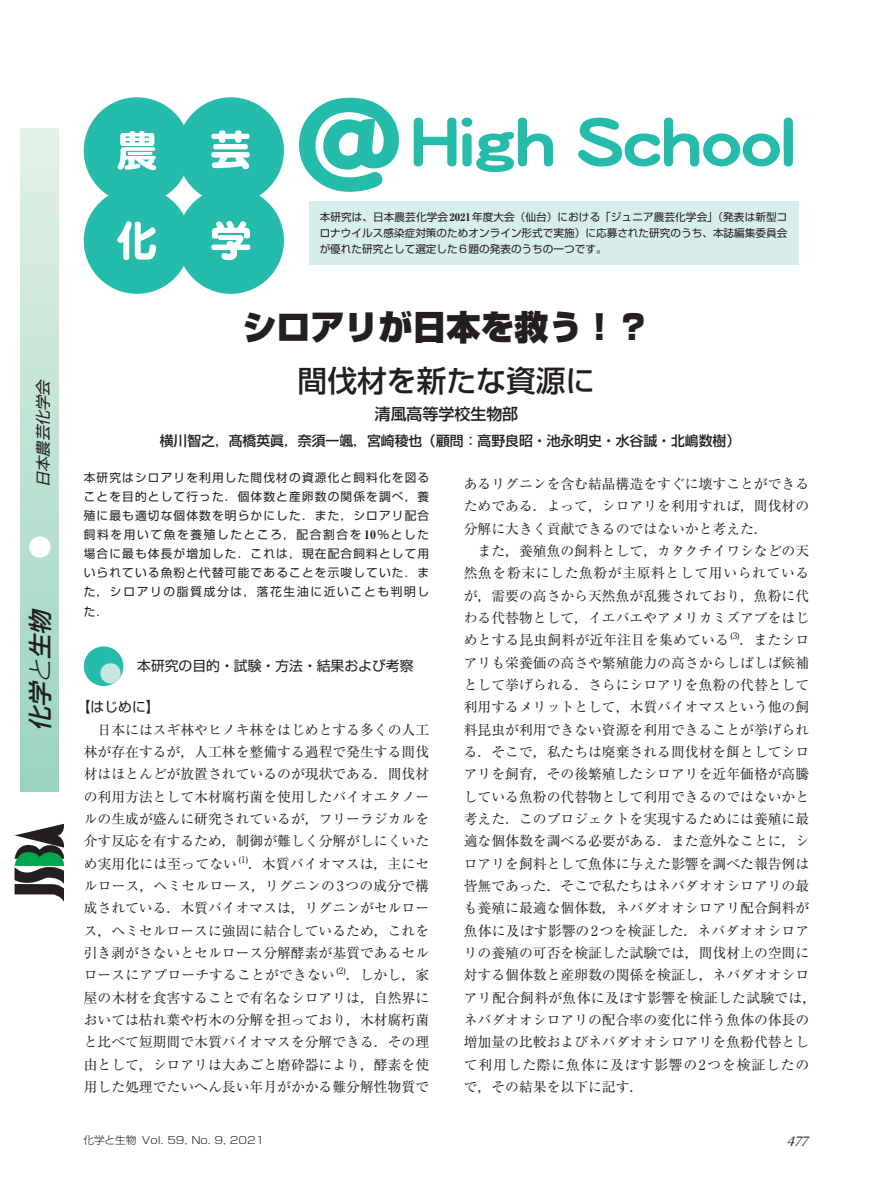
<style>
.page{position:relative;width:893px;height:1191px;background:#fff}
.page>*{position:absolute;margin:0;border:0;box-sizing:border-box;transform-origin:0 0}
.t1{font:900 34.05px "Shin Go Pr 6";color:#231f20}
.t2{font:500 29.7px "Shin Go Pr 6";color:#231f20}
.t3{font:italic 500 24px "Shin Go Pr 6";color:#231f20}
.t4{font:500 24px "Shin Go Pr 6";color:#fff}
.t5{font:500 15.9px "Shin Go Pr 6";color:#231f20}
.t6{font:italic 15.15px "Shin Go Pr 6";color:#231f20}
.t7{font:13.8px/22.4px "Ryumin Pr 6";color:#231f20;text-align:justify}
.t8{font:500 13.8px "Shin Go Pr 6";color:#231f20}
.t9{font:13.8px "Shin Go Pr 6";color:#231f20}
.t10{font:italic 13.8px "Optima Nova LT Pro";color:#231f20}
.t11{font:11.7px/19.2px "Shin Go Pr 6";letter-spacing:.145em;color:#231f20;text-align:justify}
.t12{font:10.65px/15.9px "Shin Go Pr 6";color:#231f20;text-align:justify}
.t13{font:300 10.05px "Shin Go Pr 6";color:#231f20;scale:1.13 1}
.s1{font-weight:300}
.s2{font-family:"Ryumin Pr 6";font-weight:800}
.s3{font-family:"Koz Min Pro"}
.s4{font-size:10.65px}
</style>
<div class="page">
<div style="left:84px;top:646px;width:39px;height:40px;background:#25bcac;border-radius:50%"></div>
<div style="left:100px;top:663px;width:21px;height:20px;background:#c7e6e2;border-radius:50%"></div>
<div style="left:20px;top:128px;width:38px;height:663px;background:linear-gradient(to bottom,#e3f1e6,#99d3c0)"></div>
<svg style="left:14px;top:823px;width:50px;height:78px"></svg>
<div style="left:84px;top:97px;width:106px;height:107px;background:#25bcac;border-radius:50%"></div>
<div style="left:177px;top:97px;width:107px;height:107px;background:#25bcac;border-radius:50%"></div>
<div style="left:84px;top:187px;width:106px;height:107px;background:#25bcac;border-radius:50%"></div>
<div style="left:177px;top:187px;width:107px;height:107px;background:#25bcac;border-radius:50%"></div>
<svg style="left:117px;top:131px;width:39px;height:39px"></svg>
<svg style="left:211px;top:130px;width:39px;height:39px"></svg>
<svg style="left:117px;top:221px;width:39px;height:39px"></svg>
<svg style="left:211px;top:221px;width:39px;height:39px"></svg>
<svg style="left:414px;top:118px;width:42px;height:48px"></svg>
<svg style="left:462px;top:117px;width:91px;height:55px"></svg>
<svg style="left:578px;top:118px;width:215px;height:48px"></svg>
<svg style="left:299px;top:98px;width:100px;height:94px"></svg>
<div style="left:309px;top:201px;width:489px;height:64px;background:#d8eeeb"></div>
<p class="t6" style="left:30px;top:487px;width:113px;rotate:-90deg">日本農芸化学会</p>
<h3 class="t4" style="left:20px;top:559px;width:25px;rotate:-90deg">●</h3>
<h3 class="t3" style="left:20px;top:731px;width:154px;rotate:-90deg">化学<span class="s1">と</span>生物　</h3>
<p class="t12" style="left:320px;top:208px;width:469px">本研究は、日本農芸化学会<span class="s2">2021</span>年度大会（仙台）における「ジュニア農芸化学会」（発表は新型コロナウイルス感染症対策のためオンライン形式で実施）に応募された研究のうち、本誌編集委員会が優れた研究として選定した６題の発表のうちの一つです。</p>
<h1 class="t1" style="left:242px;top:300px;width:410px">シロアリが日本を救う！？</h1>
<h2 class="t2" style="left:298px;top:356px;width:299px">間伐材を新たな資源に</h2>
<p class="t5" style="left:375px;top:401px;width:145px">清風高等学校生物部</p>
<p class="t8" style="left:160px;top:429px;width:582px">横川智之<span class="s3">，</span>髙橋英眞<span class="s3">，</span>奈須一颯<span class="s3">，</span>宮崎稜也（顧問<span class="s3">：</span>高野良昭<span class="s3">・</span>池永明史<span class="s3">・</span>水谷誠<span class="s3">・</span>北嶋数樹）</p>
<p class="t11" style="left:84px;top:467px;width:347px">本研究はシロアリを利用した間伐材の資源化と飼料化を図ることを目的として行った<span class="s3">．</span>個体数と産卵数の関係を調べ<span class="s3">，</span>養殖に最も適切な個体数を明らかにした<span class="s3">．</span>また<span class="s3">，</span>シロアリ配合飼料を用いて魚を養殖したところ<span class="s3">，</span>配合割合を<span class="s2">10</span>％とした場合に最も体長が増加した<span class="s3">．</span>これは<span class="s3">，</span>現在配合飼料として用いられている魚粉と代替可能であることを示唆していた<span class="s3">．</span>また<span class="s3">，</span>シロアリの脂質成分は<span class="s3">，</span>落花生油に近いことも判明した<span class="s3">．</span></p>
<p class="t7" style="left:464px;top:472px;width:347px">あるリグニンを含む結晶構造をすぐに壊すことができるためである<span class="s3">．</span>よって<span class="s3">，</span>シロアリを利用すれば<span class="s3">，</span>間伐材の分解に大きく貢献できるのではないかと考えた<span class="s3">．</span></p>
<p class="t7" style="left:464px;top:539px;width:354px;text-align:left;text-indent:14px">また<span class="s3">，</span>養殖魚の飼料として<span class="s3">，</span>カタクチイワシなどの天然魚を粉末にした魚粉が主原料として用いられているが<span class="s3">，</span>需要の高さから天然魚が乱獲されており<span class="s3">，</span>魚粉に代わる代替物として<span class="s3">，</span>イエバエやアメリカミズアブをはじめとする昆虫飼料が近年注目を集めている <sup>(3)</sup><span class="s3">．</span>またシロアリも栄養価の高さや繁殖能力の高さからしばしば候補として挙げられる<span class="s3">．</span>さらにシロアリを魚粉の代替として利用するメリットとして<span class="s3">，</span>木質バイオマスという他の飼料昆虫が利用できない資源を利用できることが挙げられる<span class="s3">．</span>そこで<span class="s3">，</span>私たちは廃棄される間伐材を餌としてシロアリを飼育<span class="s3">，</span>その後繁殖したシロアリを近年価格が高騰している魚粉の代替物として利用できるのではないかと考えた<span class="s3">．</span>このプロジェクトを実現するためには養殖に最適な個体数を調べる必要がある<span class="s3">．</span>また意外なことに<span class="s3">，</span>シロアリを飼料として魚体に与えた影響を調べた報告例は皆無であった<span class="s3">．</span>そこで私たちはネバダオオシロアリの最も養殖に最適な個体数<span class="s3">，</span>ネバダオオシロアリ配合飼料が魚体に及ぼす影響の2つを検証した<span class="s3">．</span>ネバダオオシロアリの養殖の可否を検証した試験では<span class="s3">，</span>間伐材上の空間に対する個体数と産卵数の関係を検証し<span class="s3">，</span>ネバダオオシロアリ配合飼料が魚体に及ぼす影響を検証した試験では<span class="s3">，</span>ネバダオオシロアリの配合率の変化に伴う魚体の体長の増加量の比較およびネバダオオシロアリを魚粉代替として利用した際に魚体に及ぼす影響の2つを検証したので<span class="s3">，</span>その結果を以下に記す<span class="s3">．</span></p>
<p class="t9" style="left:137px;top:654px;width:278px">本研究の目的<span class="s3">・</span>試験<span class="s3">・</span>方法<span class="s3">・</span>結果および考察</p>
<p class="t9" style="left:77px;top:696px;width:84px">【はじめに】</p>
<p class="t7" style="left:84px;top:717px;width:347px;text-indent:14px">日本にはスギ林やヒノキ林をはじめとする多くの人工林が存在するが<span class="s3">，</span>人工林を整備する過程で発生する間伐材はほとんどが放置されているのが現状である<span class="s3">．</span>間伐材の利用方法として木材腐朽菌を使用したバイオエタノールの生成が盛んに研究されているが<span class="s3">，</span>フリーラジカルを介す反応を有するため<span class="s3">，</span>制御が難しく分解がしにくいため実用化には至ってない <sup>(1)</sup><span class="s3">．</span>木質バイオマスは<span class="s3">，</span>主にセルロース<span class="s3">，</span>ヘミセルロース<span class="s3">，</span>リグニンの3つの成分で構成されている<span class="s3">．</span>木質バイオマスは<span class="s3">，</span>リグニンがセルロース<span class="s3">，</span>ヘミセルロースに強固に結合しているため<span class="s3">，</span>これを引き剥がさないとセルロース分解酵素が基質であるセルロースにアプローチすることができない <sup>(2)</sup><span class="s3">．</span>しかし<span class="s3">，</span>家屋の木材を食害することで有名なシロアリは<span class="s3">，</span>自然界においては枯れ葉や朽木の分解を担っており<span class="s3">，</span>木材腐朽菌と比べて短期間で木質バイオマスを分解できる<span class="s3">．</span>その理由として<span class="s3">，</span>シロアリは大あごと磨砕器により<span class="s3">，</span>酵素を使用した処理でたいへん長い年月がかかる難分解性物質で</p>
<p class="t13" style="left:83px;top:1131px;width:162px"><span class="s4">化学と生物</span> Vol. 59, No. 9, 2021</p>
<p class="t10" style="left:787px;top:1132px;width:23px">477</p>
</div>
